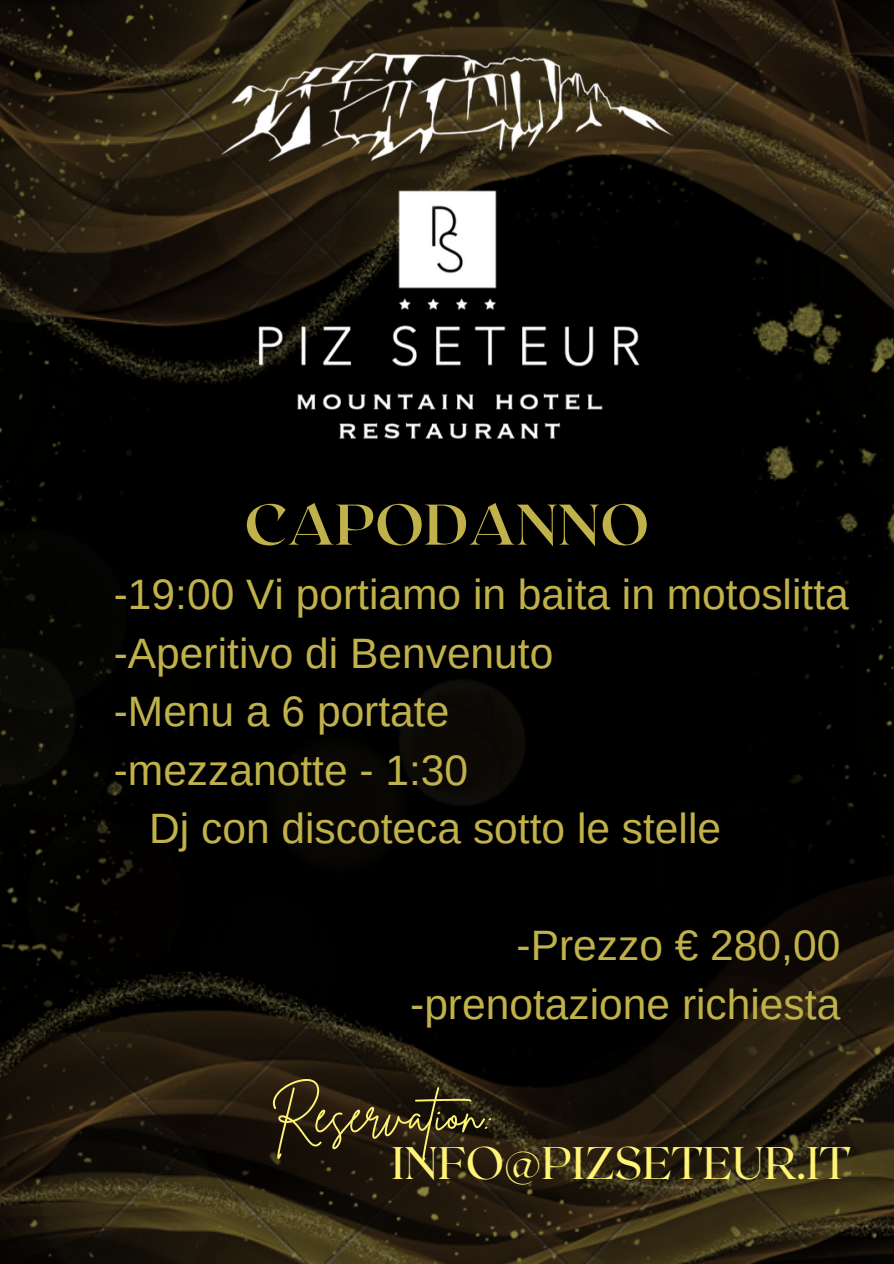
<style>
.page{position:relative;width:894px;height:1264px;background:#fff}
.page>*{position:absolute;margin:0;border:0;box-sizing:border-box;transform-origin:0 0}
.t1{font:700 57.15px "Roxborough CF";color:#c0b14b}
.t2{font:50.25px "Brittany Signature";color:#fef375}
.t3{font:45.6px "Roxborough CF";color:#fef375}
.t4{font:42.45px "Arimo";color:#c0b14b}
</style>
<div class="page">
<img style="left:0;top:0;width:893px;height:1263px">
<img style="left:114px;top:0;width:666px;height:469px">
<p class="t1" style="left:244px;top:487px;width:406px">CAPODANNO</p>
<p class="t4" style="left:114px;top:570px;width:736px">-19:00 Vi portiamo in baita in motoslitta</p>
<p class="t4" style="left:114px;top:629px;width:441px">-Aperitivo di Benvenuto</p>
<p class="t4" style="left:114px;top:687px;width:337px">-Menu a 6 portate</p>
<p class="t4" style="left:114px;top:746px;width:356px">-mezzanotte - 1:30</p>
<p class="t4" style="left:149px;top:804px;width:573px">Dj con discoteca sotto le stelle</p>
<p class="t4" style="left:516px;top:921px;width:325px">-Prezzo € 280,00</p>
<p class="t4" style="left:410px;top:980px;width:431px">-prenotazione richiesta</p>
<p class="t2" style="left:270px;top:1081px;width:225px">Reservation:</p>
<p class="t3" style="left:391px;top:1133px;width:460px">INFO@PIZSETEUR.IT</p>
</div>
